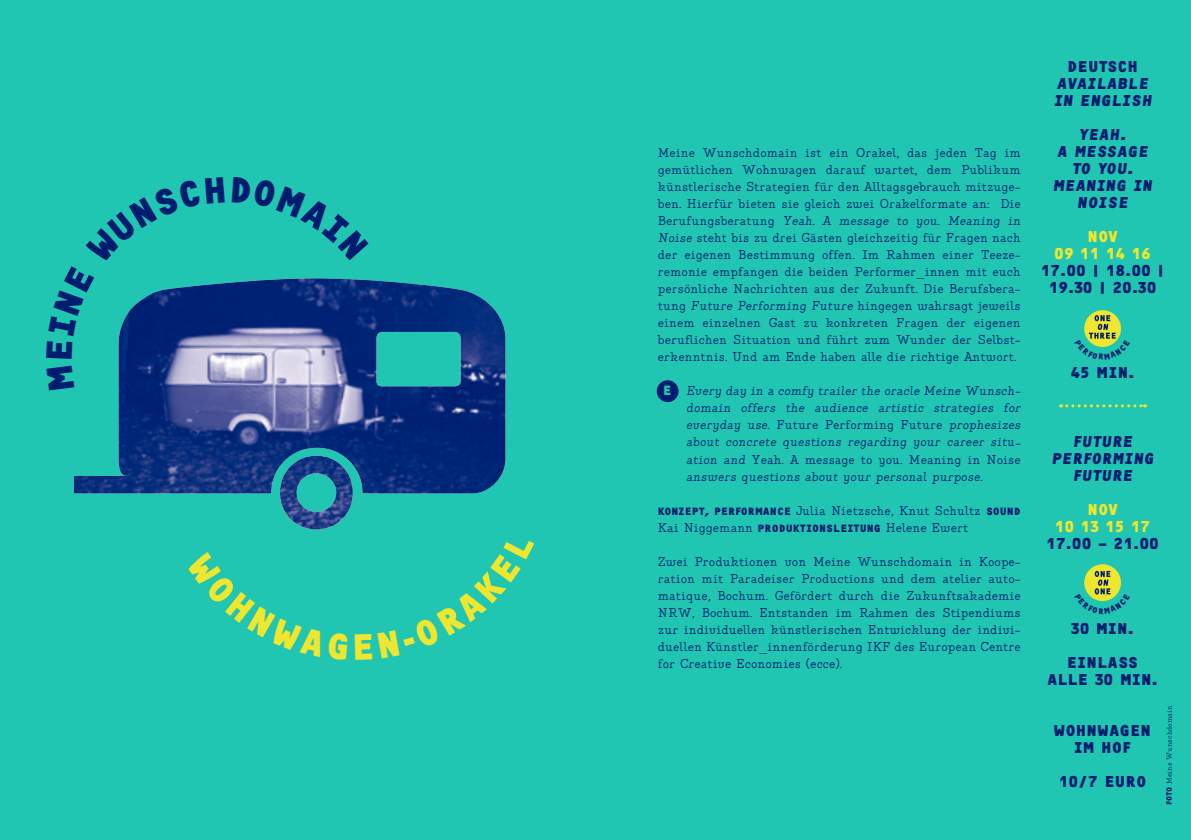
<style>
.page{position:relative;width:1191px;height:840px;background:#fff}
.page>*{position:absolute;margin:0;border:0;box-sizing:border-box;transform-origin:0 0}
.t1{font:700 16.4px/17px "OCRF";color:#001c70;text-align:center}
.t2{font:700 16.4px "OCRF";color:#efe630}
.t3{font:700 15.4px/17px "OCRF";color:#001c70;text-align:center}
.t4{font:700 15.4px "OCRF";color:#efe630}
.t5{font:14px/17px "Generell TW";color:#001c70}
.t6{font:8px "Generell TW";color:#001c70}
.s1{font-size:11px}
.s2{font-family:"OCRF";font-weight:700;color:#20c6b1}
.s3{font-family:"OCRF";font-weight:700;font-size:11px}
.s4{font-size:15.4px}
.s5{font-size:16.4px}
.s6{font-family:"OCRF";font-weight:700}
</style>
<div class="page">
<div style="left:0;top:0;width:1191px;height:839px;background:#20c6b1"></div>
<div style="left:657px;top:380px;width:21px;height:22px;background:#001c70;border-radius:50%"></div>
<div style="left:1084px;top:564px;width:37px;height:36px;background:#efe630;border-radius:50%"></div>
<svg style="left:1084px;top:310px;width:37px;height:37px"></svg>
<img style="left:280px;top:493px;width:73px;height:36px">
<img style="left:74px;top:278px;width:431px;height:215px">
<svg style="left:1060px;top:404px;width:85px;height:3px"></svg>
<svg style="left:74px;top:278px;width:151px;height:81px"></svg>
<svg style="left:1084px;top:570px;width:37px;height:31px"></svg>
<svg style="left:1084px;top:315px;width:37px;height:32px"></svg>
<p class="t5" style="left:658px;top:144px;width:366px">Meine Wunschdomain ist ein Orakel, das jeden Tag im gemütlichen Wohnwagen darauf wartet, dem Publikum künstlerische Strategien für den Alltagsgebrauch mitzuge&shy;ben. Hierfür bieten sie gleich zwei Orakelformate an: Die Berufungsberatung Yeah. A message to you. Meaning in Noise steht bis zu drei Gästen gleichzeitig für Fragen nach der eigenen Bestimmung offen. Im Rahmen einer Teeze&shy;remonie empfangen die beiden Performer<span class="s1">_</span>innen mit euch persönliche Nachrichten aus der Zukunft. Die Berufsbera&shy;tung Future Performing Future hingegen wahrsagt jeweils einem einzelnen Gast zu konkreten Fragen der eigenen beruflichen Situation und führt zum Wunder der Selbst&shy;erkenntnis. Und am Ende haben alle die richtige Antwort.</p>
<p class="t5" style="left:686px;top:382px;width:338px;text-indent:-23px"><span class="s2">E</span> Every day in a comfy trailer the oracle Meine Wunsch&shy;domain offers the audience artistic strategies for everyday use. Future Performing Future prophesizes about concrete questions regarding your career situ&shy;ation and Yeah. A message to you. Meaning in Noise answers questions about your personal purpose.</p>
<p class="t5" style="left:658px;top:501px;width:364px"><span class="s3">KONZEPT, PERFORMANCE</span> Julia Nietzsche, Knut Schultz <span class="s3">SOUND<br></span>Kai Niggemann <span class="s3">PRODUKTIONSLEITUNG</span> Helene Ewert</p>
<p class="t5" style="left:658px;top:552px;width:364px;text-align:justify">Zwei Produktionen von Meine Wunschdomain in Koope&shy;ration mit Paradeiser Productions und dem atelier auto&shy;matique, Bochum. Gefördert durch die Zukunftsakademie NRW, Bochum. Entstanden im Rahmen des Stipendiums zur individuellen künstlerischen Entwicklung der indivi&shy;duellen Künstler<span class="s1">_</span>innenförderung IKF des European Centre for Creative Economies (ecce).</p>
<p class="t1" style="left:1053px;top:57px;width:102px">DEUTSCH<br>AVAILABLE<br>IN ENGLISH</p>
<p class="t1" style="left:1052px;top:125px;width:104px">YEAH.<br>A MESSAGE<br>TO YOU.<br>MEANING IN<br>NOISE</p>
<p class="t2" style="left:1087px;top:226px;width:32px">NOV</p>
<p class="t4" style="left:1054px;top:244px;width:98px">09 11 14 16</p>
<p class="t3" style="left:1040px;top:261px;width:125px">17.00 | 18.00 |<br>19.30 | 20.30</p>
<p class="t1" style="left:1070px;top:363px;width:66px"><span class="s4">45</span> MIN.</p>
<p class="t1" style="left:1051px;top:431px;width:107px">FUTURE<br>PERFORMING<br>FUTURE</p>
<p class="t2" style="left:1087px;top:498px;width:32px">NOV</p>
<p class="t4" style="left:1054px;top:516px;width:97px">10 13 15 17</p>
<p class="t3" style="left:1046px;top:533px;width:114px">17.00 – 21.00</p>
<p class="t1" style="left:1066px;top:610px;width:73px;line-height:34px;text-align:left"><span class="s4">30</span> MIN.<br>EINLASS</p>
<p class="t1" style="left:1047px;top:669px;width:112px">ALLE <span class="s4">30</span> MIN.</p>
<p class="t1" style="left:1054px;top:720px;width:98px">WOHNWAGEN<br>IM HOF</p>
<p class="t3" style="left:1058px;top:771px;width:89px">10/7 <span class="s5">EURO</span></p>
<p class="t6" style="left:1165px;top:804px;width:101px;rotate:-90deg"><span class="s6">FOTO</span> Meine Wunschdomain</p>
</div>
